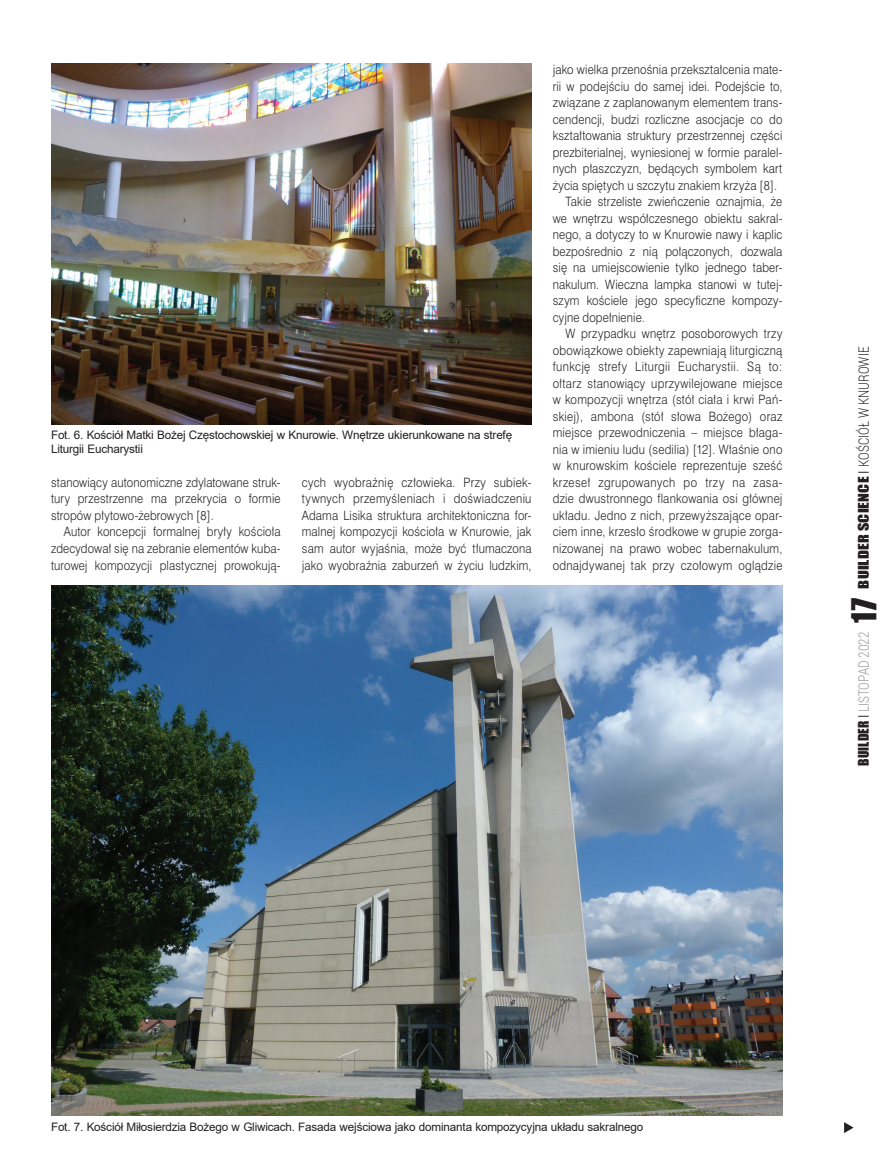
<style>
.page{position:relative;width:893px;height:1170px;background:#fff}
.page>*{position:absolute;margin:0;border:0;box-sizing:border-box;transform-origin:0 0}
.t1{font:300 14.25px "Roboto";letter-spacing:.005em;color:#231f20;scale:.8 1}
.t2{font:300 14.25px "Roboto";letter-spacing:.005em;color:#939598;scale:.8 1}
.tekst_swiss{font:12px/16.5px "Swis 721 Lt PL";letter-spacing:.015em;color:#231f20;text-align:justify;scale:.89 1}
.Fot_podpis{font:11.7px/13.5px "Arial";letter-spacing:-.015em;color:#231f20}
.s1{font-family:"Impact";font-weight:400;font-size:13.5px}
.s2{font-family:"Swis 721 Lt PL";font-weight:400;font-size:13.5px}
.s3{font-family:"Impact";font-weight:400;font-size:13.5px;color:#231f20}
.s4{font-family:"Swis 721 Lt PL";font-weight:400;font-size:13.5px;color:#231f20}
.s5{font-family:"Compacta PL";font-weight:700;font-size:30px;color:#231f20}
</style>
<div class="page">
<img style="left:51px;top:64px;width:480px;height:360px">
<img style="left:51px;top:585px;width:731px;height:530px">
<svg style="left:844px;top:1122px;width:10px;height:10px"></svg>
<p class="Fot_podpis" style="left:51px;top:428px;width:463px">Fot. 6. Kościół Matki Bożej Częstochowskiej w Knurowie. Wnętrze ukierunkowane na strefę<br>Liturgii Eucharystii</p>
<p class="tekst_swiss" style="left:51px;top:474px;width:259px">stanowiący autonomiczne zdylatowane struk&shy;tury przestrzenne ma przekrycia o formie stropów płytowo-żebrowych [8].</p>
<p class="tekst_swiss" style="left:51px;top:523px;width:259px;text-indent:13px">Autor koncepcji formalnej bryły kościoła zdecydował się na zebranie elementów kuba&shy;turowej kompozycji plastycznej prowokują-</p>
<p class="tekst_swiss" style="left:302px;top:474px;width:259px">cych wyobraźnię człowieka. Przy subiek&shy;tywnych przemyśleniach i doświadczeniu Adama Lisika struktura architektoniczna for&shy;malnej kompozycji kościoła w Knurowie, jak sam autor wyjaśnia, może być tłumaczona jako wyobraźnia zaburzeń w życiu ludzkim,</p>
<p class="tekst_swiss" style="left:553px;top:61px;width:259px">jako wielka przenośnia przekształcenia mate&shy;rii w podejściu do samej idei. Podejście to, związane z zaplanowanym elementem trans&shy;cendencji, budzi rozliczne asocjacje co do kształtowania struktury przestrzennej części prezbiterialnej, wyniesionej w formie paralel&shy;nych płaszczyzn, będących symbolem kart życia spiętych u szczytu znakiem krzyża [8].</p>
<p class="tekst_swiss" style="left:553px;top:193px;width:259px;text-indent:13px">Takie strzeliste zwieńczenie oznajmia, że we wnętrzu współczesnego obiektu sakral&shy;nego, a dotyczy to w Knurowie nawy i kaplic bezpośrednio z nią połączonych, dozwala się na umiejscowienie tylko jednego taber&shy;nakulum. Wieczna lampka stanowi w tutej&shy;szym kościele jego specyficzne kompozy&shy;cyjne dopełnienie.</p>
<p class="tekst_swiss" style="left:553px;top:325px;width:259px;text-indent:13px">W przypadku wnętrz posoborowych trzy obowiązkowe obiekty zapewniają liturgiczną funkcję strefy Liturgii Eucharystii. Są to: ołtarz stanowiący uprzywilejowane miejsce w kompozycji wnętrza (stół ciała i krwi Pań&shy;skiej), ambona (stół słowa Bożego) oraz miejsce przewodniczenia – miejsce błaga&shy;nia w imieniu ludu (sedilia) [12]. Właśnie ono w knurowskim kościele reprezentuje sześć krzeseł zgrupowanych po trzy na zasa&shy;dzie dwustronnego flankowania osi głównej układu. Jedno z nich, przewyższające opar&shy;ciem inne, krzesło środkowe w grupie zorga&shy;nizowanej na prawo wobec tabernakulum, odnajdywanej tak przy czołowym oglądzie</p>
<p class="t1" style="left:854px;top:588px;width:304px;rotate:-90deg"><span class="s1">BUILDER SCIENCE</span> <span class="s2">I</span> KOŚCIÓŁ W KNUROWIE</p>
<p class="t2" style="left:854px;top:765px;width:212px;rotate:-90deg"><span class="s3">BUILDER</span> <span class="s4">I</span> LISTOPAD 2022 <span class="s5">17</span></p>
<p class="Fot_podpis" style="left:51px;top:1119px;width:594px">Fot. 7. Kościół Miłosierdzia Bożego w Gliwicach. Fasada wejściowa jako dominanta kompozycyjna układu sakralnego</p>
</div>
